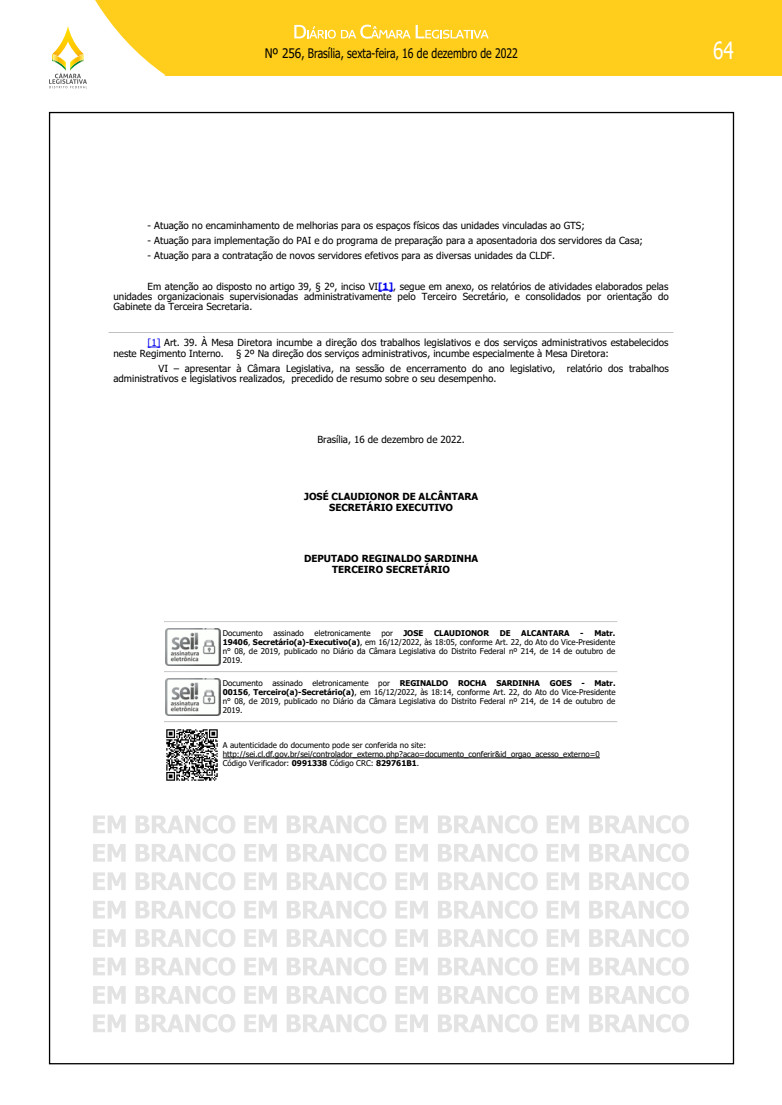
<style>
.page{position:relative;width:782px;height:1105px;background:#fff}
.page>*{position:absolute;margin:0;border:0;box-sizing:border-box;transform-origin:0 0}
.t1{font:23.6px "Tahoma";color:#fff;scale:.8 1}
.t2{font:13.1px "Tahoma";color:#000;scale:.9 1}
.t3{font:9.8px/10.4px "Tahoma";color:#000}
.t4{font:700 9.8px/10.4px "Tahoma";color:#000;text-align:center}
.t5{font:7.9px/9.2px "Tahoma";color:#000;text-align:justify}
.t6{font:700 7.9px "Tahoma";color:#000}
.s1{font-weight:700;color:#00e}
.s2{color:#00e}
.s3{font-weight:700}
</style>
<div class="page">
<div style="left:0;top:0;width:781px;height:75px;background:#ffcd1c"></div>
<svg style="left:0;top:0;width:165px;height:89px"></svg>
<svg style="left:294px;top:25px;width:194px;height:14px"></svg>
<svg style="left:108px;top:332px;width:565px;height:1px"></svg>
<svg style="left:164px;top:621px;width:453px;height:1px"></svg>
<svg style="left:164px;top:671px;width:453px;height:2px"></svg>
<svg style="left:164px;top:721px;width:453px;height:2px"></svg>
<svg style="left:378px;top:290px;width:15px;height:1px"></svg>
<svg style="left:148px;top:347px;width:12px;height:1px"></svg>
<img style="left:166px;top:628px;width:54px;height:37px">
<img style="left:166px;top:678px;width:54px;height:37px">
<img style="left:166px;top:729px;width:52px;height:52px">
<hr style="left:223px;top:758px;width:376px;height:1px;background:#000">
<svg style="left:93px;top:815px;width:33px;height:18px"></svg>
<svg style="left:135px;top:815px;width:100px;height:19px"></svg>
<svg style="left:244px;top:815px;width:33px;height:18px"></svg>
<svg style="left:287px;top:815px;width:99px;height:19px"></svg>
<svg style="left:395px;top:815px;width:33px;height:18px"></svg>
<svg style="left:438px;top:815px;width:99px;height:19px"></svg>
<svg style="left:546px;top:815px;width:33px;height:18px"></svg>
<svg style="left:589px;top:815px;width:99px;height:19px"></svg>
<svg style="left:93px;top:844px;width:33px;height:18px"></svg>
<svg style="left:135px;top:844px;width:100px;height:18px"></svg>
<svg style="left:244px;top:844px;width:33px;height:18px"></svg>
<svg style="left:287px;top:844px;width:99px;height:18px"></svg>
<svg style="left:395px;top:844px;width:33px;height:18px"></svg>
<svg style="left:438px;top:844px;width:99px;height:18px"></svg>
<svg style="left:546px;top:844px;width:33px;height:18px"></svg>
<svg style="left:589px;top:844px;width:99px;height:18px"></svg>
<svg style="left:93px;top:872px;width:33px;height:18px"></svg>
<svg style="left:135px;top:872px;width:100px;height:18px"></svg>
<svg style="left:244px;top:872px;width:33px;height:18px"></svg>
<svg style="left:287px;top:872px;width:99px;height:18px"></svg>
<svg style="left:395px;top:872px;width:33px;height:18px"></svg>
<svg style="left:438px;top:872px;width:99px;height:18px"></svg>
<svg style="left:546px;top:872px;width:33px;height:18px"></svg>
<svg style="left:589px;top:872px;width:99px;height:18px"></svg>
<svg style="left:93px;top:901px;width:33px;height:17px"></svg>
<svg style="left:135px;top:900px;width:100px;height:19px"></svg>
<svg style="left:244px;top:901px;width:33px;height:17px"></svg>
<svg style="left:287px;top:900px;width:99px;height:19px"></svg>
<svg style="left:395px;top:901px;width:33px;height:17px"></svg>
<svg style="left:438px;top:900px;width:99px;height:19px"></svg>
<svg style="left:546px;top:901px;width:33px;height:17px"></svg>
<svg style="left:589px;top:900px;width:99px;height:19px"></svg>
<svg style="left:93px;top:929px;width:33px;height:18px"></svg>
<svg style="left:135px;top:929px;width:100px;height:18px"></svg>
<svg style="left:244px;top:929px;width:33px;height:18px"></svg>
<svg style="left:287px;top:929px;width:99px;height:18px"></svg>
<svg style="left:395px;top:929px;width:33px;height:18px"></svg>
<svg style="left:438px;top:929px;width:99px;height:18px"></svg>
<svg style="left:546px;top:929px;width:33px;height:18px"></svg>
<svg style="left:589px;top:929px;width:99px;height:18px"></svg>
<svg style="left:93px;top:958px;width:33px;height:17px"></svg>
<svg style="left:135px;top:957px;width:100px;height:19px"></svg>
<svg style="left:244px;top:958px;width:33px;height:17px"></svg>
<svg style="left:287px;top:957px;width:99px;height:19px"></svg>
<svg style="left:395px;top:958px;width:33px;height:17px"></svg>
<svg style="left:438px;top:957px;width:99px;height:19px"></svg>
<svg style="left:546px;top:958px;width:33px;height:17px"></svg>
<svg style="left:589px;top:957px;width:99px;height:19px"></svg>
<svg style="left:93px;top:986px;width:33px;height:18px"></svg>
<svg style="left:135px;top:986px;width:100px;height:18px"></svg>
<svg style="left:244px;top:986px;width:33px;height:18px"></svg>
<svg style="left:287px;top:986px;width:99px;height:18px"></svg>
<svg style="left:395px;top:986px;width:33px;height:18px"></svg>
<svg style="left:438px;top:986px;width:99px;height:18px"></svg>
<svg style="left:546px;top:986px;width:33px;height:18px"></svg>
<svg style="left:589px;top:986px;width:99px;height:18px"></svg>
<svg style="left:93px;top:1014px;width:33px;height:18px"></svg>
<svg style="left:135px;top:1014px;width:100px;height:18px"></svg>
<svg style="left:244px;top:1014px;width:33px;height:18px"></svg>
<svg style="left:287px;top:1014px;width:99px;height:18px"></svg>
<svg style="left:395px;top:1014px;width:33px;height:18px"></svg>
<svg style="left:438px;top:1014px;width:99px;height:18px"></svg>
<svg style="left:546px;top:1014px;width:33px;height:18px"></svg>
<svg style="left:589px;top:1014px;width:99px;height:18px"></svg>
<h2 class="t2" style="left:264px;top:44px;width:283px">Nº 256, Brasília, sexta-feira, 16 de dezembro de 2022</h2>
<h1 class="t1" style="left:713px;top:35px;width:27px">64</h1>
<p class="t3" style="left:148px;top:220px;width:438px">- Atuação no encaminhamento de melhorias para os espaços físicos das unidades vinculadas ao GTS;</p>
<p class="t3" style="left:148px;top:236px;width:496px">- Atuação para implementação do PAI e do programa de preparação para a aposentadoria dos servidores da Casa;</p>
<p class="t3" style="left:148px;top:251px;width:409px">- Atuação para a contratação de novos servidores efetivos para as diversas unidades da CLDF.</p>
<p class="t3" style="left:113px;top:281px;width:556px;text-align:justify;text-indent:34px">Em atenção ao disposto no artigo 39, § 2º, inciso VI<span class="s1">[1]</span>, segue em anexo, os relatórios de atividades elaborados pelas unidades organizacionais supervisionadas administrativamente pelo Terceiro Secretário, e consolidados por orientação do Gabinete da Terceira Secretaria.</p>
<p class="t3" style="left:113px;top:338px;width:556px;text-indent:34px"><span class="s2">[1]</span> Art. 39. À Mesa Diretora incumbe a direção dos trabalhos legislativos e dos serviços administrativos estabelecidos neste Regimento Interno.</p>
<p class="t3" style="left:158px;top:346px;width:511px;line-height:15.3px;text-indent:77px">§ 2º Na direção dos serviços administrativos, incumbe especialmente à Mesa Diretora:<br>VI – apresentar à Câmara Legislativa, na sessão de encerramento do ano legislativo, relatório dos trabalhos</p>
<p class="t3" style="left:113px;top:374px;width:384px">administrativos e legislativos realizados, precedido de resumo sobre o seu desempenho.</p>
<p class="t3" style="left:317px;top:435px;width:149px">Brasília, 16 de dezembro de 2022.</p>
<p class="t4" style="left:304px;top:492px;width:175px">JOSÉ CLAUDIONOR DE ALCÂNTARA<br>SECRETÁRIO EXECUTIVO</p>
<p class="t4" style="left:304px;top:554px;width:175px">DEPUTADO REGINALDO SARDINHA<br>TERCEIRO SECRETÁRIO</p>
<p class="t5" style="left:223px;top:629px;width:42px">Documento</p>
<p class="t5" style="left:273px;top:629px;width:32px">assinado</p>
<p class="t5" style="left:314px;top:629px;width:58px">eletronicamente</p>
<p class="t5" style="left:381px;top:629px;width:13px">por</p>
<p class="t6" style="left:403px;top:627px;width:21px">JOSE</p>
<p class="t6" style="left:434px;top:627px;width:57px">CLAUDIONOR</p>
<p class="t6" style="left:499px;top:627px;width:12px">DE</p>
<p class="t6" style="left:521px;top:627px;width:50px">ALCANTARA</p>
<p class="t5" style="left:223px;top:629px;width:394px;text-indent:357px"><span class="s3">- Matr.<br>19406</span>, <span class="s3">Secretário(a)-Executivo(a)</span>, em 16/12/2022, às 18:05, conforme Art. 22, do Ato do Vice-Presidente n° 08, de 2019, publicado no Diário da Câmara Legislativa do Distrito Federal nº 214, de 14 de outubro de 2019.</p>
<p class="t5" style="left:223px;top:679px;width:394px">Documento assinado eletronicamente por <span class="s3">REGINALDO ROCHA SARDINHA GOES - Matr.<br>00156</span>, <span class="s3">Terceiro(a)-Secretário(a)</span>, em 16/12/2022, às 18:14, conforme Art. 22, do Ato do Vice-Presidente n° 08, de 2019, publicado no Diário da Câmara Legislativa do Distrito Federal nº 214, de 14 de outubro de 2019.</p>
<p class="t5" style="left:223px;top:741px;width:378px;text-align:left">A autenticidade do documento pode ser conferida no site: http://sei.cl.df.gov.br/sei/controlador_externo.php?acao=documento_conferir&amp;id_orgao_acesso_externo=0<br>Código Verificador: <span class="s3">0991338</span> Código CRC: <span class="s3">829761B1</span>.</p>
</div>
